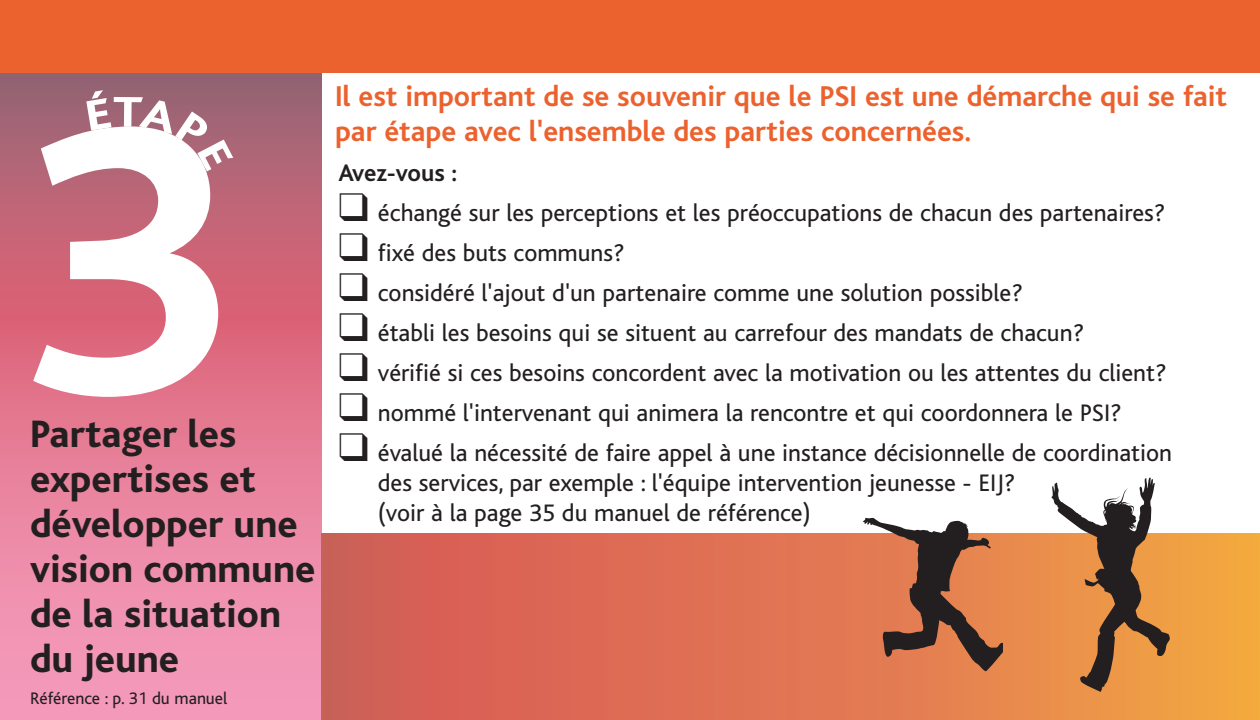
<style>
.page{position:relative;width:1260px;height:720px;background:#fff}
.page>*{position:absolute;margin:0;border:0;box-sizing:border-box;transform-origin:0 0}
.t1{font:700 400.5px "Bliss";color:#fff}
.t2{font:800 40px/45px "Bliss";color:#231f20}
.t3{font:700 30px/35px "Bliss";color:#ec622e}
.t4{font:25px/30px "Bliss";color:#231f20}
.t5{font:700 25px "Bliss";letter-spacing:-.01em;color:#231f20}
.t6{font:17.5px "Bliss";color:#231f20}
</style>
<div class="page">
<svg style="left:0;top:72px;width:321px;height:648px;background:#da7991"></svg>
<div style="left:0;top:0;width:1260px;height:72px;background:#ec622e"></div>
<div style="left:321px;top:534px;width:939px;height:186px;background:linear-gradient(to right,#d1555b,#f2a046)"></div>
<svg style="left:1051px;top:477px;width:120px;height:215px"></svg>
<svg style="left:863px;top:518px;width:139px;height:153px;background:#aa6b4e"></svg>
<svg style="left:85px;top:90px;width:148px;height:81px;background:#a46475"></svg>
<h1 class="t1" style="left:18px;top:114px;width:219px">3</h1>
<h2 class="t2" style="left:30px;top:415px;width:287px">Partager les expertises et développer une vision commune de la situation du jeune</h2>
<p class="t6" style="left:30px;top:692px;width:199px">Référence : p. 31 du manuel</p>
<p class="t3" style="left:335px;top:82px;width:894px">Il est important de se souvenir que le PSI est une démarche qui se fait par étape avec l'ensemble des parties concernées.</p>
<p class="t5" style="left:339px;top:164px;width:120px">Avez-vous :</p>
<p class="t4" style="left:339px;top:201px;width:828px">❑ échangé sur les perceptions et les préoccupations de chacun des partenaires?</p>
<p class="t4" style="left:339px;top:241px;width:288px">❑ fixé des buts communs?</p>
<p class="t4" style="left:339px;top:281px;width:686px">❑ considéré l'ajout d'un partenaire comme une solution possible?</p>
<p class="t4" style="left:339px;top:321px;width:747px">❑ établi les besoins qui se situent au carrefour des mandats de chacun?</p>
<p class="t4" style="left:339px;top:361px;width:830px">❑ vérifié si ces besoins concordent avec la motivation ou les attentes du client?</p>
<p class="t4" style="left:339px;top:401px;width:785px">❑ nommé l'intervenant qui animera la rencontre et qui coordonnera le PSI?</p>
<p class="t4" style="left:378px;top:441px;width:796px;text-indent:-39px">❑ évalué la nécessité de faire appel à une instance décisionnelle de coordination des services, par exemple : l'équipe intervention jeunesse - EIJ?<br>(voir à la page 35 du manuel de référence)</p>
</div>
